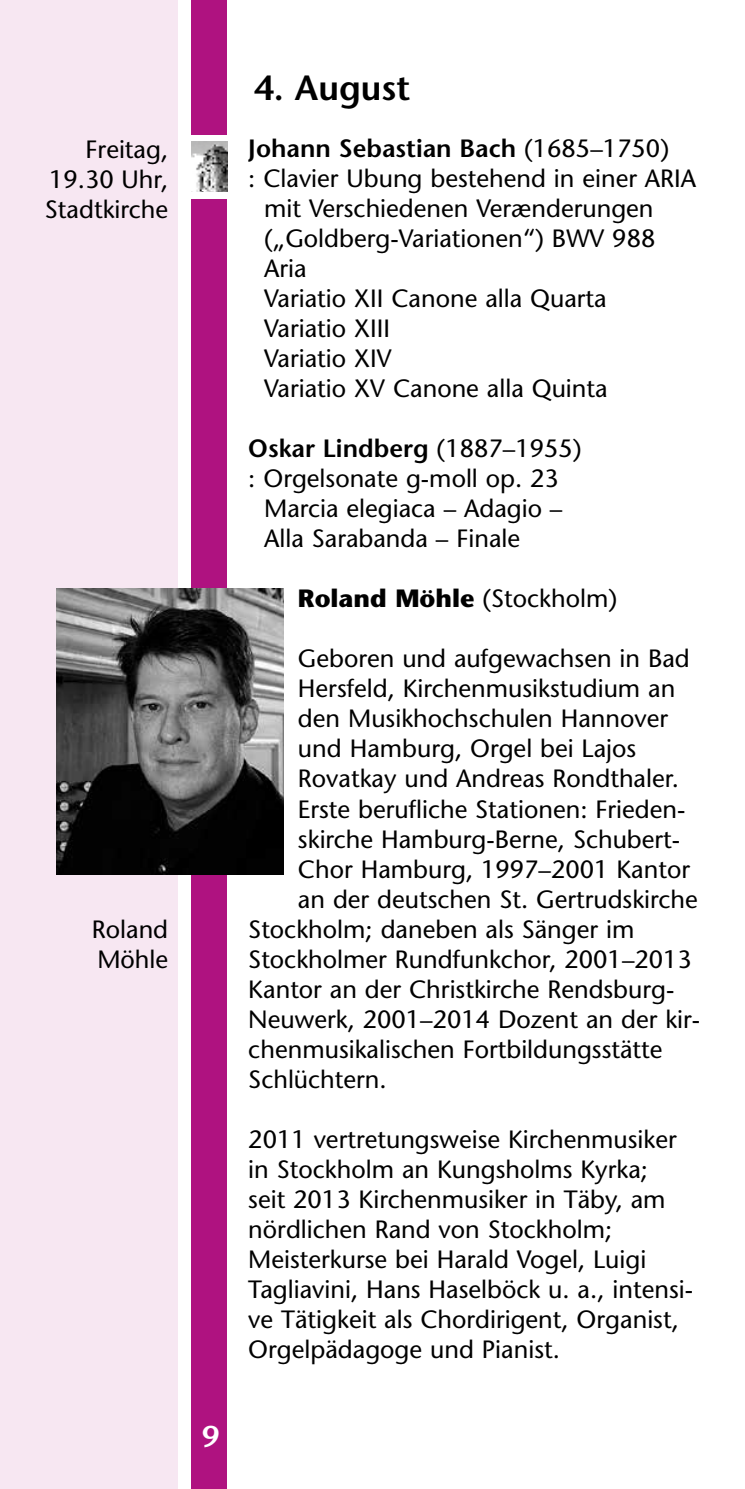
<style>
.page{position:relative;width:745px;height:1489px;background:#fff}
.page>*{position:absolute;margin:0;border:0;box-sizing:border-box;transform-origin:0 0}
.t1{font:600 35px "Stone Sans";color:#000}
.t2{font:600 30px "Stone Sans";color:#fff}
.t3{font:25px/30px "Stone Sans";color:#000}
.t4{font:600 25px "Stone Sans";color:#000}
.t5{font:700 25px "Stone Sans";color:#000}
.s1{font-weight:400}
</style>
<div class="page">
<div style="left:191px;top:0;width:36px;height:1488px;background:#af1280"></div>
<div style="left:0;top:0;width:177px;height:1488px;background:#f7e7f2"></div>
<div style="left:191px;top:135px;width:36px;height:63px;background:#fff"></div>
<img style="left:191px;top:142px;width:36px;height:49px">
<img style="left:57px;top:588px;width:226px;height:286px">
<p class="t3" style="left:45px;top:134px;width:125px;text-align:justify;text-indent:41px">Freitag, 19.30 Uhr, Stadtkirche</p>
<p class="t3" style="left:92px;top:914px;width:78px">Roland<br>Möhle</p>
<p class="t2" style="left:202px;top:1417px;width:19px">9</p>
<h1 class="t1" style="left:253px;top:66px;width:158px">4. August</h1>
<p class="t4" style="left:248px;top:133px;width:422px">Johann Sebastian Bach <span class="s1">(1685–1750)</span></p>
<p class="t3" style="left:248px;top:163px;width:449px">: Clavier Ubung bestehend in einer ARIA</p>
<p class="t3" style="left:264px;top:193px;width:390px">mit Verschiedenen Verænderungen</p>
<p class="t3" style="left:264px;top:223px;width:392px">(„Goldberg-Variationen“) BWV 988</p>
<p class="t3" style="left:264px;top:253px;width:44px">Aria</p>
<p class="t3" style="left:264px;top:283px;width:344px">Variatio XII Canone alla Quarta</p>
<p class="t3" style="left:264px;top:313px;width:127px">Variatio XIII</p>
<p class="t3" style="left:264px;top:343px;width:129px">Variatio XIV</p>
<p class="t3" style="left:264px;top:373px;width:345px">Variatio XV Canone alla Quinta</p>
<p class="t4" style="left:248px;top:433px;width:334px">Oskar Lindberg <span class="s1">(1887–1955)</span></p>
<p class="t3" style="left:248px;top:463px;width:312px">: Orgelsonate g-moll op. 23</p>
<p class="t3" style="left:264px;top:493px;width:300px">Marcia elegiaca – Adagio –</p>
<p class="t3" style="left:264px;top:523px;width:257px">Alla Sarabanda – Finale</p>
<p class="t5" style="left:298px;top:583px;width:320px">Roland Möhle <span class="s1">(Stockholm)</span></p>
<p class="t3" style="left:298px;top:643px;width:393px">Geboren und aufgewachsen in Bad</p>
<p class="t3" style="left:298px;top:673px;width:378px">Hersfeld, Kirchenmusikstudium an</p>
<p class="t3" style="left:298px;top:703px;width:371px">den Musikhochschulen Hannover</p>
<p class="t3" style="left:298px;top:733px;width:339px">und Hamburg, Orgel bei Lajos</p>
<p class="t3" style="left:298px;top:763px;width:382px">Rovatkay und Andreas Rondthaler.</p>
<p class="t3" style="left:298px;top:793px;width:388px">Erste berufliche Stationen: Frieden-</p>
<p class="t3" style="left:298px;top:823px;width:383px">skirche Hamburg-Berne, Schubert-</p>
<p class="t3" style="left:298px;top:853px;width:393px">Chor Hamburg, 1997–2001 Kantor</p>
<p class="t3" style="left:298px;top:883px;width:401px">an der deutschen St. Gertrudskirche</p>
<p class="t3" style="left:248px;top:913px;width:387px">Stockholm; daneben als Sänger im</p>
<p class="t3" style="left:248px;top:943px;width:445px">Stockholmer Rundfunkchor, 2001–2013</p>
<p class="t3" style="left:248px;top:973px;width:427px">Kantor an der Christkirche Rendsburg-</p>
<p class="t3" style="left:248px;top:1003px;width:453px">Neuwerk, 2001–2014 Dozent an der kir-</p>
<p class="t3" style="left:248px;top:1033px;width:415px">chenmusikalischen Fortbildungsstätte</p>
<p class="t3" style="left:248px;top:1063px;width:140px">Schlüchtern.</p>
<p class="t3" style="left:248px;top:1123px;width:446px">2011 vertretungsweise Kirchenmusiker in Stockholm an Kungsholms Kyrka;<br>seit 2013 Kirchenmusiker in Täby, am nördlichen Rand von Stockholm; Meisterkurse bei Harald Vogel, Luigi Tagliavini, Hans Haselböck u. a., intensi&shy;ve Tätigkeit als Chordirigent, Organist, Orgelpädagoge und Pianist.</p>
</div>
